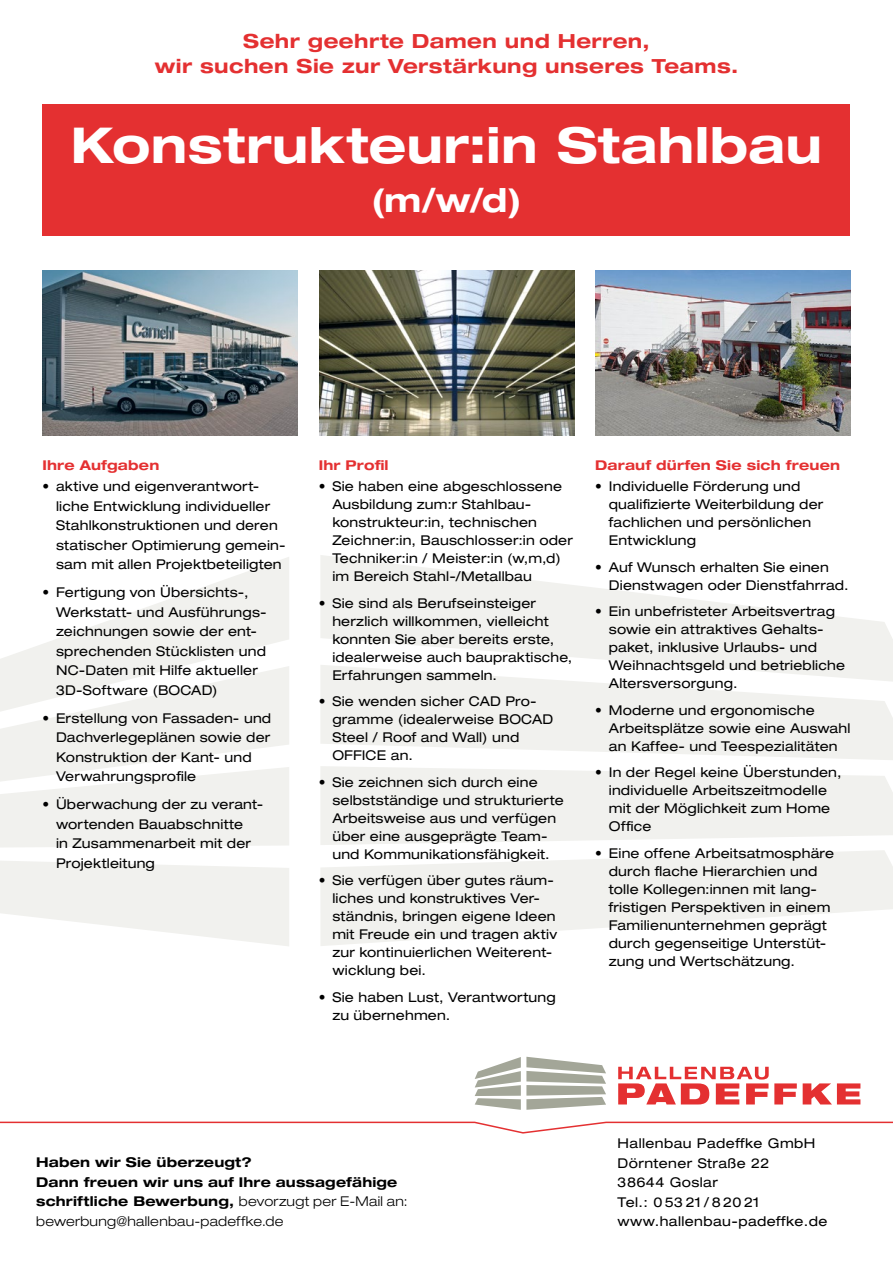
<style>
.page{position:relative;width:893px;height:1263px;background:#fff}
.page>*{position:absolute;margin:0;border:0;box-sizing:border-box;transform-origin:0 0}
.t1{font:700 expanded 49.5px "Helvetica Neue LT Pro";letter-spacing:.005em;color:#fff}
.t2{font:700 expanded 33px "Helvetica Neue LT Pro";color:#fff}
.t3{font:700 expanded 19.5px/25.5px "Helvetica Neue LT Pro";letter-spacing:.02em;color:#e43031;text-align:center}
.t4{font:expanded 13.5px/18px "Helvetica Neue LT Pro";letter-spacing:.015em;color:#000}
.t5{font:700 expanded 13.5px/19.5px "Helvetica Neue LT Pro";letter-spacing:.015em;color:#000}
.t6{font:700 expanded 13.5px "Helvetica Neue LT Pro";letter-spacing:.015em;color:#e43031}
.s1{font-weight:300}
</style>
<div class="page">
<svg style="left:0;top:557px;width:289px;height:290px"></svg>
<svg style="left:0;top:861px;width:289px;height:85px"></svg>
<svg style="left:320px;top:555px;width:573px;height:110px;fill:#f1f1ee"></svg>
<svg style="left:320px;top:665px;width:573px;height:95px;fill:#f1f1ee"></svg>
<svg style="left:320px;top:766px;width:573px;height:79px;fill:#f1f1ee"></svg>
<svg style="left:320px;top:850px;width:573px;height:96px;fill:#f1f1ee"></svg>
<div style="left:43px;top:104px;width:807px;height:132px;background:#e43031"></div>
<img style="left:43px;top:270px;width:255px;height:166px">
<img style="left:319px;top:270px;width:255px;height:166px">
<img style="left:595px;top:270px;width:255px;height:166px">
<svg style="left:618px;top:1067px;width:242px;height:37px"></svg>
<svg style="left:475px;top:1057px;width:131px;height:53px"></svg>
<svg style="left:0;top:1121px;width:893px;height:13px"></svg>
<h3 class="t3" style="left:155px;top:28px;width:585px">Sehr geehrte Damen und Herren,<br>wir suchen Sie zur Verstärkung unseres Teams.</h3>
<h1 class="t1" style="left:71px;top:114px;width:753px">Konstrukteur:in Stahlbau</h1>
<h2 class="t2" style="left:371px;top:180px;width:152px">(m/w/d)</h2>
<p class="t6" style="left:43px;top:457px;width:118px">Ihre Aufgaben</p>
<p class="t6" style="left:319px;top:457px;width:71px">Ihr Profil</p>
<p class="t6" style="left:595px;top:457px;width:246px">Darauf dürfen Sie sich freuen</p>
<p class="t4" style="left:56px;top:476px;width:231px;line-height:19.5px;text-indent:-14px">• aktive und eigenverantwort&shy;liche Entwicklung individueller<br>Stahlkonstruktionen und deren statischer Optimierung gemein&shy;sam mit allen Projektbeteiligten</p>
<p class="t4" style="left:56px;top:582px;width:212px;line-height:19.5px;text-indent:-14px">• Fertigung von Übersichts-,<br>Werkstatt- und Ausführungs&shy;zeichnungen sowie der ent&shy;sprechenden Stücklisten und<br>NC-Daten mit Hilfe aktueller<br>3D-Software (BOCAD)</p>
<p class="t4" style="left:56px;top:708px;width:217px;line-height:19.5px;text-indent:-14px">• Erstellung von Fassaden- und<br>Dachverlegeplänen sowie der<br>Konstruktion der Kant- und<br>Verwahrungsprofile</p>
<p class="t4" style="left:56px;top:794px;width:209px;line-height:19.5px;text-indent:-14px">• Überwachung der zu verant&shy;wortenden Bauabschnitte<br>in Zusammenarbeit mit der<br>Projektleitung</p>
<p class="t4" style="left:332px;top:477px;width:242px;text-indent:-14px">• Sie haben eine abgeschlossene<br>Ausbildung zum:r Stahlbau&shy;konstrukteur:in, technischen<br>Zeichner:in, Bauschlosser:in oder<br>Techniker:in / Meister:in (w,m,d) im Bereich Stahl-/Metallbau</p>
<p class="t4" style="left:332px;top:594px;width:242px;text-indent:-13px">• Sie sind als Berufseinsteiger herzlich willkommen, vielleicht konnten Sie aber bereits erste, idealerweise auch baupraktische,<br>Erfahrungen sammeln.</p>
<p class="t4" style="left:332px;top:692px;width:222px;text-indent:-14px">• Sie wenden sicher CAD Pro&shy;gramme (idealerweise BOCAD<br>Steel / Roof and Wall) und<br>OFFICE an.</p>
<p class="t4" style="left:332px;top:773px;width:233px;text-indent:-14px">• Sie zeichnen sich durch eine selbstständige und strukturierte<br>Arbeitsweise aus und verfügen über eine ausgeprägte Team&shy;und Kommunikationsfähigkeit.</p>
<p class="t4" style="left:332px;top:871px;width:226px;text-indent:-14px">• Sie verfügen über gutes räum&shy;liches und konstruktives Ver&shy;ständnis, bringen eigene Ideen mit Freude ein und tragen aktiv zur kontinuierlichen Weiterent&shy;wicklung bei.</p>
<p class="t4" style="left:332px;top:988px;width:225px;text-indent:-14px">• Sie haben Lust, Verantwortung zu übernehmen.</p>
<p class="t4" style="left:609px;top:477px;width:216px;text-indent:-14px">• Individuelle Förderung und qualifizierte Weiterbildung der fachlichen und persönlichen<br>Entwicklung</p>
<p class="t4" style="left:609px;top:558px;width:241px;text-indent:-14px">• Auf Wunsch erhalten Sie einen<br>Dienstwagen oder Dienstfahrrad.</p>
<p class="t4" style="left:609px;top:602px;width:238px;text-indent:-14px">• Ein unbefristeter Arbeitsvertrag sowie ein attraktives Gehalts&shy;paket, inklusive Urlaubs- und<br>Weihnachtsgeld und betriebliche<br>Altersversorgung.</p>
<p class="t4" style="left:609px;top:701px;width:243px;text-indent:-14px">• Moderne und ergonomische<br>Arbeitsplätze sowie eine Auswahl an Kaffee- und Teespezialitäten</p>
<p class="t4" style="left:609px;top:763px;width:234px;text-indent:-14px">• In der Regel keine Überstunden, individuelle Arbeitszeitmodelle mit der Möglichkeit zum Home<br>Office</p>
<p class="t4" style="left:609px;top:844px;width:227px;text-indent:-14px">• Eine offene Arbeitsatmosphäre durch flache Hierarchien und tolle Kollegen:innen mit lang&shy;fristigen Perspektiven in einem<br>Familienunternehmen geprägt durch gegenseitige Unterstüt&shy;zung und Wertschätzung.</p>
<p class="t5" style="left:36px;top:1152px;width:373px">Haben wir Sie überzeugt?<br>Dann freuen wir uns auf Ihre aussagefähige schriftliche Bewerbung, <span class="s1">bevorzugt per E-Mail an: bewerbung@hallenbau-padeffke.de</span></p>
<p class="t4" style="left:618px;top:1133px;width:211px;line-height:19.5px">Hallenbau Padeffke GmbH<br>Dörntener Straße 22<br>38644 Goslar<br>Tel.: 0 53 21 / 8 20 21 www.hallenbau-padeffke.de</p>
</div>
